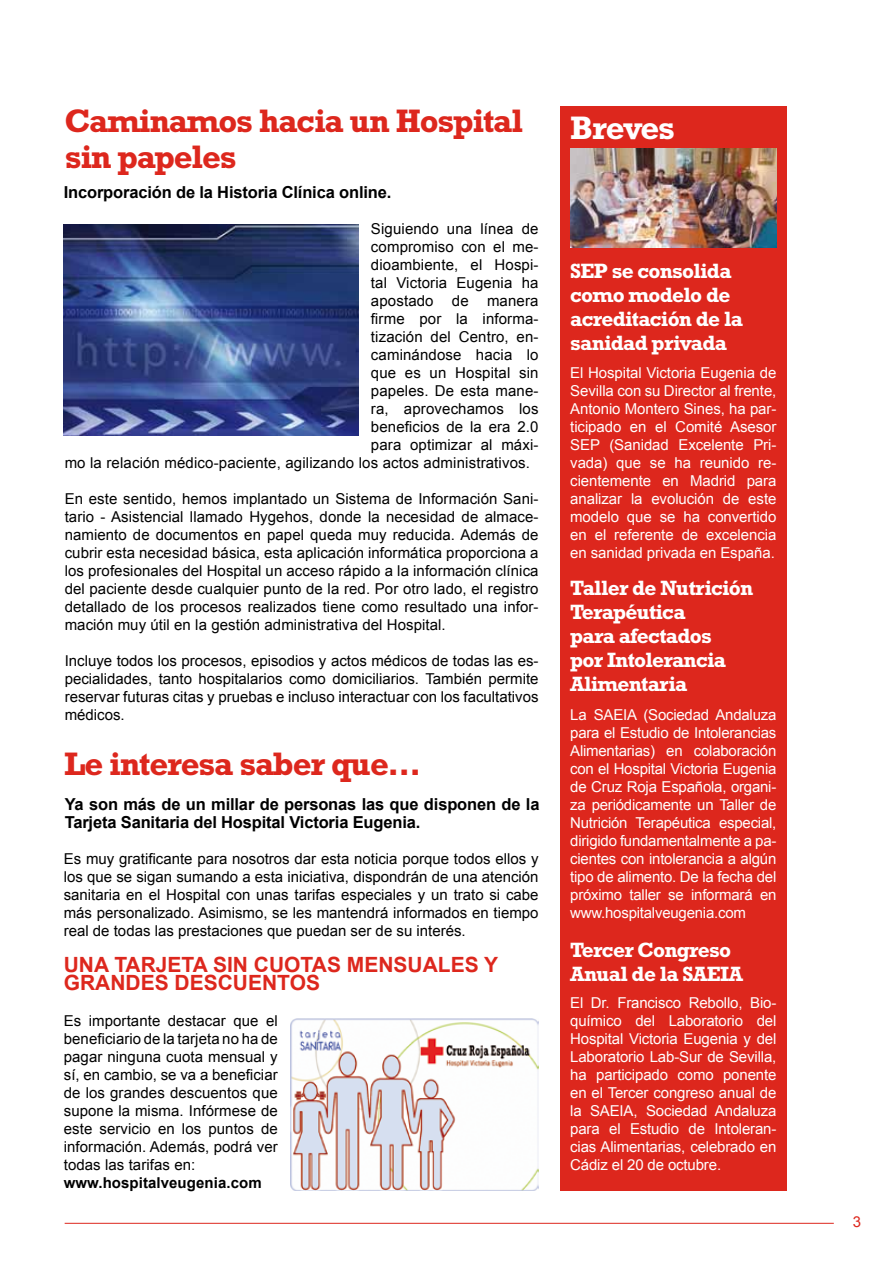
<style>
.page{position:relative;width:893px;height:1263px;background:#fff}
.page>*{position:absolute;margin:0;border:0;box-sizing:border-box;transform-origin:0 0}
.t1{font:700 33px/36px "Rockwell";letter-spacing:-.035em;color:#dd271d}
.t2{font:700 33px "Rockwell";letter-spacing:-.035em;color:#fff}
.t3{font:700 21px/24px "Rockwell";letter-spacing:-.035em;color:#fff}
.t4{font:700 21px/18px "Arial";color:#dd271d}
.t5{font:700 16.5px/18px "Arial";letter-spacing:-.01em;color:#000}
.t6{font:15px/18px "Arial";letter-spacing:.01em;color:#000;text-align:justify}
.t7{font:15px/18px "Arial";letter-spacing:-.01em;color:#fff;text-align:justify}
.t8{font:700 15px "Arial";letter-spacing:.005em;color:#000}
.t9{font:15px "Arial";color:#dd271d}
</style>
<div class="page">
<hr style="left:65px;top:1223px;width:769px;height:1px;background:#dd271d">
<div style="left:560px;top:106px;width:227px;height:1085px;background:#dd271d"></div>
<img style="left:570px;top:149px;width:206px;height:99px">
<img style="left:291px;top:1018px;width:247px;height:173px">
<img style="left:64px;top:225px;width:294px;height:211px">
<h1 class="t1" style="left:65px;top:102px;width:460px">Caminamos hacia un Hospital sin papeles</h1>
<p class="t5" style="left:64px;top:183px;width:329px">Incorporación de la Historia Clínica online.</p>
<p class="t6" style="left:371px;top:220px;width:169px">Siguiendo una línea de</p>
<p class="t6" style="left:371px;top:238px;width:169px">compromiso con el me-</p>
<p class="t6" style="left:371px;top:256px;width:169px">dioambiente, el Hospi-</p>
<p class="t6" style="left:371px;top:274px;width:169px">tal Victoria Eugenia ha</p>
<p class="t6" style="left:371px;top:292px;width:169px">apostado de manera</p>
<p class="t6" style="left:371px;top:310px;width:169px">firme por la informa-</p>
<p class="t6" style="left:371px;top:328px;width:169px">tización del Centro, en-</p>
<p class="t6" style="left:371px;top:346px;width:169px">caminándose hacia lo</p>
<p class="t6" style="left:371px;top:364px;width:169px">que es un Hospital sin</p>
<p class="t6" style="left:371px;top:382px;width:169px">papeles. De esta mane-</p>
<p class="t6" style="left:371px;top:400px;width:169px">ra, aprovechamos los</p>
<p class="t6" style="left:371px;top:418px;width:169px">beneficios de la era 2.0</p>
<p class="t6" style="left:371px;top:436px;width:169px">para optimizar al máxi-</p>
<p class="t6" style="left:65px;top:454px;width:467px">mo la relación médico-paciente, agilizando los actos administrativos.</p>
<p class="t6" style="left:65px;top:490px;width:475px">En este sentido, hemos implantado un Sistema de Información Sani&shy;tario - Asistencial llamado Hygehos, donde la necesidad de almace&shy;namiento de documentos en papel queda muy reducida. Además de cubrir esta necesidad básica, esta aplicación informática proporciona a los profesionales del Hospital un acceso rápido a la información clínica del paciente desde cualquier punto de la red. Por otro lado, el registro detallado de los procesos realizados tiene como resultado una infor&shy;mación muy útil en la gestión administrativa del Hospital.</p>
<p class="t6" style="left:65px;top:652px;width:475px">Incluye todos los procesos, episodios y actos médicos de todas las es&shy;pecialidades, tanto hospitalarios como domiciliarios. También permite reservar futuras citas y pruebas e incluso interactuar con los facultativos médicos.</p>
<h1 class="t1" style="left:64px;top:745px;width:358px">Le interesa saber que…</h1>
<p class="t5" style="left:65px;top:795px;width:476px">Ya son más de un millar de personas las que disponen de la<br>Tarjeta Sanitaria del Hospital Victoria Eugenia.</p>
<p class="t6" style="left:64px;top:850px;width:476px">Es muy gratificante para nosotros dar esta noticia porque todos ellos y los que se sigan sumando a esta iniciativa, dispondrán de una atención sanitaria en el Hospital con unas tarifas especiales y un trato si cabe más personalizado. Asimismo, se les mantendrá informados en tiempo real de todas las prestaciones que puedan ser de su interés.</p>
<h2 class="t4" style="left:64px;top:956px;width:436px">Una tarjeta sin cuotas mensuales y grandes</h2>
<h2 class="t4" style="left:175px;top:974px;width:15px">des</h2>
<h2 class="t4" style="left:218px;top:974px;width:101px">cuentos</h2>
<p class="t6" style="left:64px;top:1012px;width:216px">Es importante destacar que el beneficiario de la tarjeta no ha de pagar ninguna cuota mensual y sí, en cambio, se va a beneficiar de los grandes descuentos que supone la misma. Infórmese de este servicio en los puntos de información. Además, podrá ver todas las tarifas en:</p>
<p class="t8" style="left:64px;top:1174px;width:199px">www.hospitalveugenia.com</p>
<h1 class="t2" style="left:570px;top:109px;width:106px">Breves</h1>
<h2 class="t3" style="left:570px;top:258px;width:174px">SEP se consolida como modelo de acreditación de la sanidad privada</h2>
<p class="t7" style="left:570px;top:364px;width:208px">El Hospital Victoria Eugenia de Sevilla con su Director al frente, Antonio Montero Sines, ha par&shy;ticipado en el Comité Asesor SEP (Sanidad Excelente Pri&shy;vada) que se ha reunido re&shy;cientemente en Madrid para analizar la evolución de este modelo que se ha convertido en el referente de excelencia en sanidad privada en España.</p>
<h2 class="t3" style="left:570px;top:576px;width:185px">Taller de Nutrición<br>Terapéutica<br>para afectados<br>por Intolerancia<br>Alimentaria</h2>
<p class="t7" style="left:570px;top:706px;width:208px">La SAEIA (Sociedad Andaluza para el Estudio de Intolerancias Alimentarias) en colaboración con el Hospital Victoria Eugenia de Cruz Roja Española, organi&shy;za periódicamente un Taller de Nutrición Terapéutica especial, dirigido fundamentalmente a pa&shy;cientes con intolerancia a algún tipo de alimento. De la fecha del próximo taller se informará en www.hospitalveugenia.com</p>
<h2 class="t3" style="left:570px;top:937px;width:174px">Tercer Congreso<br>Anual de la SAEIA</h2>
<p class="t7" style="left:570px;top:994px;width:208px">El Dr. Francisco Rebollo, Bio&shy;químico del Laboratorio del Hospital Victoria Eugenia y del Laboratorio Lab-Sur de Sevilla, ha participado como ponente en el Tercer congreso anual de la SAEIA, Sociedad Andaluza para el Estudio de Intoleran&shy;cias Alimentarias, celebrado en Cádiz el 20 de octubre.</p>
<p class="t9" style="left:853px;top:1213px;width:10px">3</p>
</div>
